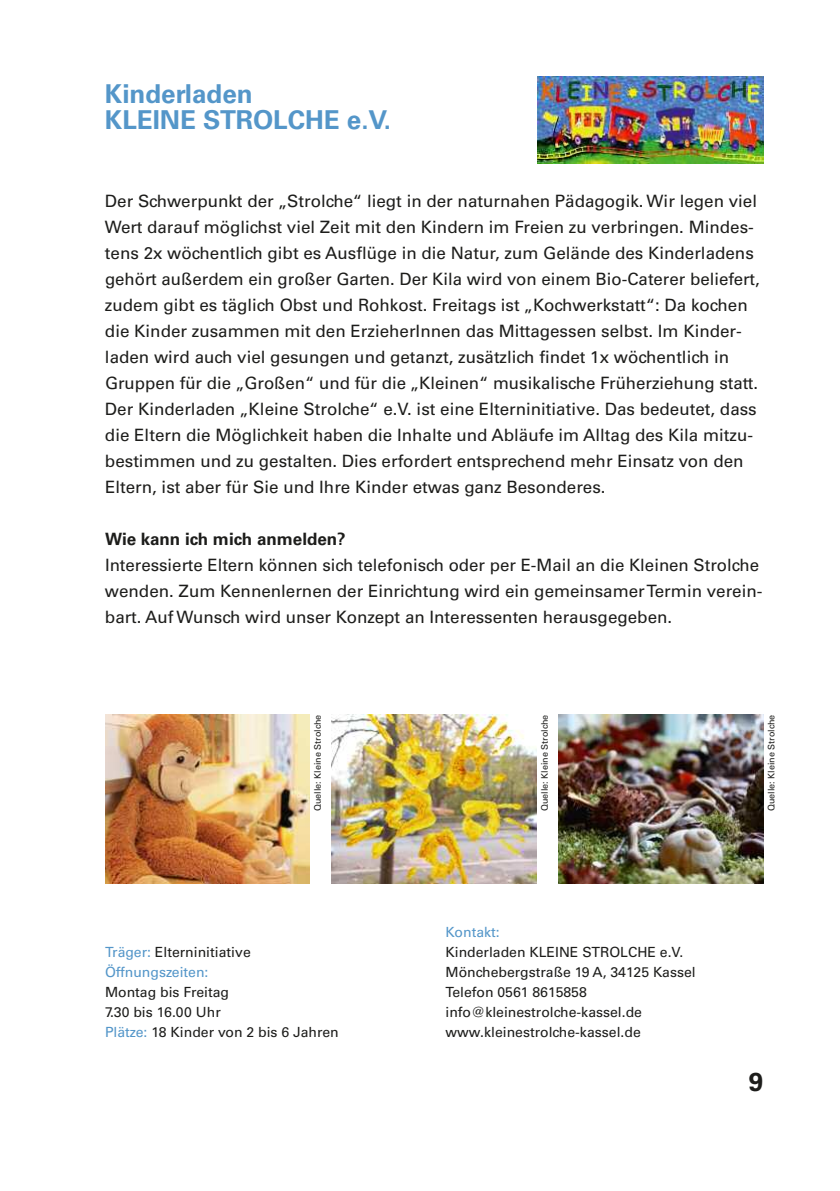
<style>
.page{position:relative;width:840px;height:1191px;background:#fff}
.page>*{position:absolute;margin:0;border:0;box-sizing:border-box;transform-origin:0 0}
.t1{font:700 26px/26px "Univers LT";color:#5496c9}
.t2{font:700 26px "Univers LT";color:#1d1d1b}
.t3{font:17px/26px "Univers LT";color:#1d1d1b}
.t4{font:700 17px "Univers LT";color:#1d1d1b}
.t5{font:14px/20px "Univers LT";color:#1d1d1b}
.t6{font:14px/20px "Univers LT";color:#5496c9}
.t7{font:9px "Univers LT";color:#1d1d1b}
.s1{color:#1d1d1b}
.s2{color:#5496c9}
</style>
<div class="page">
<img style="left:105px;top:714px;width:205px;height:169px">
<img style="left:331px;top:714px;width:205px;height:169px">
<img style="left:558px;top:714px;width:205px;height:169px">
<img style="left:537px;top:77px;width:226px;height:86px">
<h1 class="t1" style="left:105px;top:83px;width:287px">Kinderladen<br>KLEINE STROLCHE e.V.</h1>
<p class="t3" style="left:105px;top:189px;width:656px">Der Schwerpunkt der „Strolche“ liegt in der naturnahen Pädagogik. Wir legen viel Wert darauf möglichst viel Zeit mit den Kindern im Freien zu verbringen. Mindes&shy;tens 2x wöchentlich gibt es Ausflüge in die Natur, zum Gelände des Kinderladens gehört außerdem ein großer Garten. Der Kila wird von einem Bio-Caterer beliefert, zudem gibt es täglich Obst und Rohkost. Freitags ist „Kochwerkstatt“: Da kochen die Kinder zusammen mit den ErzieherInnen das Mittagessen selbst. Im Kinder&shy;laden wird auch viel gesungen und getanzt, zusätzlich findet 1x wöchentlich in Gruppen für die „Großen“ und für die „Kleinen“ musikalische Früherziehung statt.<br>Der Kinderladen „Kleine Strolche“ e.V. ist eine Elterninitiative. Das bedeutet, dass die Eltern die Möglichkeit haben die Inhalte und Abläufe im Alltag des Kila mitzu&shy;bestimmen und zu gestalten. Dies erfordert entsprechend mehr Einsatz von den Eltern, ist aber für Sie und Ihre Kinder etwas ganz Besonderes.</p>
<p class="t4" style="left:105px;top:532px;width:242px">Wie kann ich mich anmelden?</p>
<p class="t3" style="left:105px;top:553px;width:658px">Interessierte Eltern können sich telefonisch oder per E-Mail an die Kleinen Strolche wenden. Zum Kennenlernen der Einrichtung wird ein gemeinsamerTermin verein&shy;bart. Auf Wunsch wird unser Konzept an Interessenten herausgegeben.</p>
<p class="t7" style="left:314px;top:811px;width:98px;rotate:-90deg">Quelle: Kleine Strolche</p>
<p class="t6" style="left:105px;top:943px;width:147px">Träger: <span class="s1">Elterninitiative<br></span>Öffnungszeiten:</p>
<p class="t5" style="left:105px;top:983px;width:235px">Montag bis Freitag<br>7.30 bis 16.00 Uhr<br><span class="s2">Plätze:</span> 18 Kinder von 2 bis 6 Jahren</p>
<p class="t7" style="left:541px;top:811px;width:98px;rotate:-90deg">Quelle: Kleine Strolche</p>
<p class="t6" style="left:445px;top:923px;width:56px">Kontakt:</p>
<p class="t5" style="left:445px;top:943px;width:251px">Kinderladen KLEINE STROLCHE e.V.<br>Mönchebergstraße 19 A, 34125 Kassel<br>Telefon 0561 8615858 info@kleinestrolche-kassel.de www.kleinestrolche-kassel.de</p>
<p class="t7" style="left:767px;top:811px;width:98px;rotate:-90deg">Quelle: Kleine Strolche</p>
<h1 class="t2" style="left:748px;top:1072px;width:16px">9</h1>
</div>
